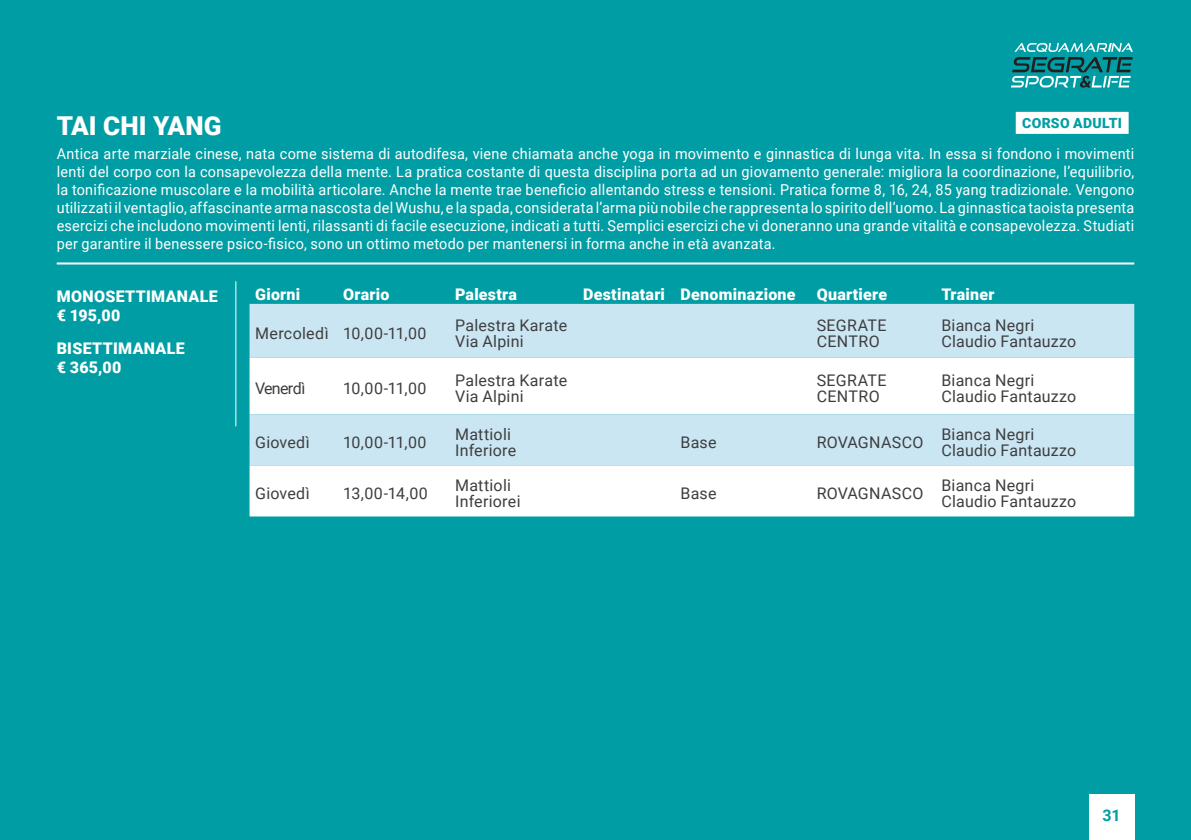
<style>
.page{position:relative;width:1191px;height:840px;background:#fff}
.page>*{position:absolute;margin:0;border:0;box-sizing:border-box;transform-origin:0 0}
.t1{font:900 26px "Roboto";letter-spacing:.005em;color:#fff}
.t2{font:16px/16px "Roboto";letter-spacing:.015em;color:#3e3e3f}
.t3{font:900 16px/19.2px "Roboto";letter-spacing:.015em;color:#fff}
.t4{font:16px "Roboto";letter-spacing:-.04em;color:#3e3e3f}
.t5{font:700 16px "Roboto";color:#009ea4}
.t6{font:15px/18px "Roboto";letter-spacing:.02em;color:#fff;text-align:justify;scale:.96 1}
.t7{font:900 14px "Roboto";letter-spacing:.02em;color:#009ea4}
</style>
<div class="page">
<div style="left:0;top:0;width:1191px;height:839px;background:#009ea4"></div>
<div style="left:1089px;top:794px;width:45px;height:45px;background:#fff"></div>
<svg style="left:1011px;top:43px;width:121px;height:45px"></svg>
<div style="left:249px;top:304px;width:885px;height:53px;background:#cbe6f3"></div>
<svg style="left:249px;top:357px;width:885px;height:159px;background:#ecf6fa"></svg>
<hr style="left:235px;top:281px;width:1px;height:145px;background:#fff">
<hr style="left:57px;top:262px;width:1077px;height:2px;background:#fff">
<div style="left:1015px;top:112px;width:113px;height:22px;background:#fff"></div>
<h1 class="t1" style="left:57px;top:108px;width:166px">TAI CHI YANG</h1>
<p class="t6" style="left:57px;top:144px;width:1124px">Antica arte marziale cinese, nata come sistema di autodifesa, viene chiamata anche yoga in movimento e ginnastica di lunga vita. In essa si fondono i movimenti lenti del corpo con la consapevolezza della mente. La pratica costante di questa disciplina porta ad un giovamento generale: migliora la coordinazione, l’equilibrio, la tonificazione muscolare e la mobilità articolare. Anche la mente trae beneficio allentando stress e tensioni. Pratica forme 8, 16, 24, 85 yang tradizionale. Vengono utilizzati il ventaglio, affascinante arma nascosta del Wushu, e la spada, considerata l’arma più nobile che rappresenta lo spirito dell’uomo. La ginnastica taoista presenta esercizi che includono movimenti lenti, rilassanti di facile esecuzione, indicati a tutti. Semplici esercizi che vi doneranno una grande vitalità e consapevolezza. Studiati per garantire il benessere psico-fisico, sono un ottimo metodo per mantenersi in forma anche in età avanzata.</p>
<p class="t3" style="left:57px;top:286px;width:163px">MONOSETTIMANALE € 195,00</p>
<p class="t3" style="left:57px;top:338px;width:130px">BISETTIMANALE € 365,00</p>
<p class="t7" style="left:1022px;top:113px;width:101px">CORSO ADULTI</p>
<p class="t3" style="left:255px;top:283px;width:46px">Giorni</p>
<p class="t3" style="left:343px;top:283px;width:48px">Orario</p>
<p class="t3" style="left:455px;top:283px;width:64px">Palestra</p>
<p class="t3" style="left:583px;top:283px;width:214px">Destinatari Denominazione</p>
<p class="t3" style="left:816px;top:283px;width:72px">Quartiere</p>
<p class="t3" style="left:941px;top:283px;width:55px">Trainer</p>
<p class="t2" style="left:255px;top:324px;width:173px">Mercoledì 10,00-11,00</p>
<p class="t2" style="left:455px;top:316px;width:114px">Palestra Karate<br>Via Alpini</p>
<p class="t2" style="left:816px;top:316px;width:71px">SEGRATE<br>CENTRO</p>
<p class="t2" style="left:941px;top:316px;width:136px">Bianca Negri<br>Claudio Fantauzzo</p>
<p class="t4" style="left:255px;top:377px;width:52px">Venerdì</p>
<p class="t2" style="left:343px;top:380px;width:85px">10,00-11,00</p>
<p class="t2" style="left:455px;top:372px;width:114px">Palestra Karate<br>Via Alpini</p>
<p class="t2" style="left:816px;top:372px;width:71px">SEGRATE<br>CENTRO</p>
<p class="t2" style="left:941px;top:372px;width:136px">Bianca Negri<br>Claudio Fantauzzo</p>
<p class="t2" style="left:255px;top:433px;width:56px">Giovedì</p>
<p class="t2" style="left:343px;top:433px;width:85px">10,00-11,00</p>
<p class="t2" style="left:455px;top:425px;width:63px">Mattioli<br>Inferiore</p>
<p class="t2" style="left:680px;top:433px;width:37px">Base</p>
<p class="t2" style="left:816px;top:433px;width:108px">ROVAGNASCO</p>
<p class="t2" style="left:941px;top:425px;width:136px">Bianca Negri<br>Claudio Fantauzzo</p>
<p class="t2" style="left:255px;top:484px;width:56px">Giovedì</p>
<p class="t2" style="left:343px;top:484px;width:86px">13,00-14,00</p>
<p class="t2" style="left:455px;top:476px;width:67px">Mattioli<br>Inferiorei</p>
<p class="t2" style="left:680px;top:484px;width:37px">Base</p>
<p class="t2" style="left:816px;top:484px;width:108px">ROVAGNASCO</p>
<p class="t2" style="left:941px;top:476px;width:136px">Bianca Negri<br>Claudio Fantauzzo</p>
<p class="t5" style="left:1102px;top:803px;width:20px">31</p>
</div>
